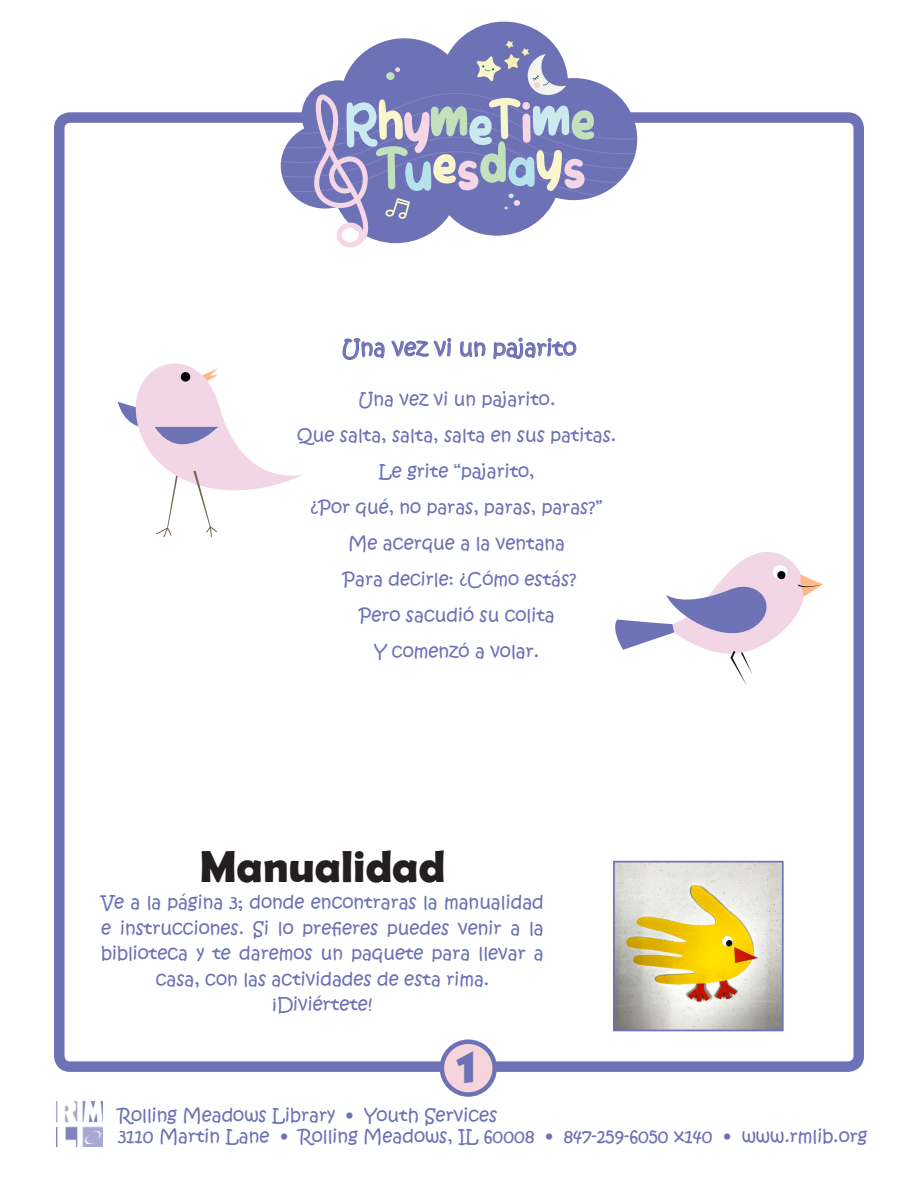
<style>
.page{position:relative;width:918px;height:1188px;background:#fff}
.page>*{position:absolute;margin:0;border:0;box-sizing:border-box;transform-origin:0 0}
.t1{font:700 45px "Berlin Sans FB Demi";color:#231f20}
.t2{font:900 43.5px "Kabob";color:#6d71b5}
.t3{font:22.05px "Kristen ITC";color:#6d71b5}
.t4{font:18px/25.5px "Kristen ITC";color:#6d71b5;text-align:center}
</style>
<div class="page">
<div style="left:54px;top:112px;width:810px;height:960px;border:10px solid #6d71b5;border-radius:11px"></div>
<svg style="left:280px;top:21px;width:358px;height:149px"></svg>
<svg style="left:281px;top:41px;width:356px;height:206px"></svg>
<img style="left:57px;top:1102px;width:46px;height:45px">
<div style="left:442px;top:1042px;width:53px;height:53px;background:#f5d4db;border-radius:50%"></div>
<div style="left:440px;top:1039px;width:57px;height:58px;border:4px solid #6d71b5;border-radius:50%"></div>
<svg style="left:342px;top:338px;width:43px;height:22px"></svg>
<svg style="left:391px;top:338px;width:61px;height:19px"></svg>
<svg style="left:460px;top:341px;width:26px;height:16px"></svg>
<svg style="left:493px;top:337px;width:84px;height:23px"></svg>
<img style="left:616px;top:864px;width:165px;height:164px">
<div style="left:613px;top:861px;width:171px;height:170px;border:2px solid #6d71b5"></div>
<svg style="left:615px;top:552px;width:208px;height:134px"></svg>
<svg style="left:118px;top:363px;width:185px;height:175px"></svg>
<p class="t3" style="left:341px;top:334px;width:237px">Una vez vi un pajarito</p>
<p class="t4" style="left:358px;top:386px;width:199px">Una vez vi un pajarito.</p>
<p class="t4" style="left:297px;top:422px;width:321px">Que salta, salta, salta en sus patitas.</p>
<p class="t4" style="left:379px;top:458px;width:157px">Le grite “pajarito,</p>
<p class="t4" style="left:311px;top:494px;width:293px">¿Por qué, no paras, paras, paras?”</p>
<p class="t4" style="left:348px;top:530px;width:218px">Me acerque a la ventana</p>
<p class="t4" style="left:343px;top:566px;width:235px">Para decirle: ¿Cómo estás?</p>
<p class="t4" style="left:359px;top:602px;width:198px">Pero sacudió su colita</p>
<p class="t4" style="left:374px;top:638px;width:166px">Y comenzó a volar.</p>
<p class="t1" style="left:200px;top:840px;width:247px">Manualidad</p>
<p class="t4" style="left:101px;top:890px;width:444px">Ve a la página 3; donde encontraras la manualidad e instrucciones. Si lo prefieres puedes venir a la biblioteca y te daremos un paquete para llevar a casa, con las actividades de esta rima.</p>
<p class="t4" style="left:273px;top:992px;width:101px">¡Diviértete!</p>
<p class="t2" style="left:455px;top:1042px;width:25px">1</p>
<p class="t4" style="left:118px;top:1103px;width:381px">Rolling Meadows Library • Youth Services</p>
<p class="t4" style="left:118px;top:1124px;width:751px">3110 Martin Lane • Rolling Meadows, IL 60008 • 847-259-6050 x140 • www.rmlib.org</p>
</div>
